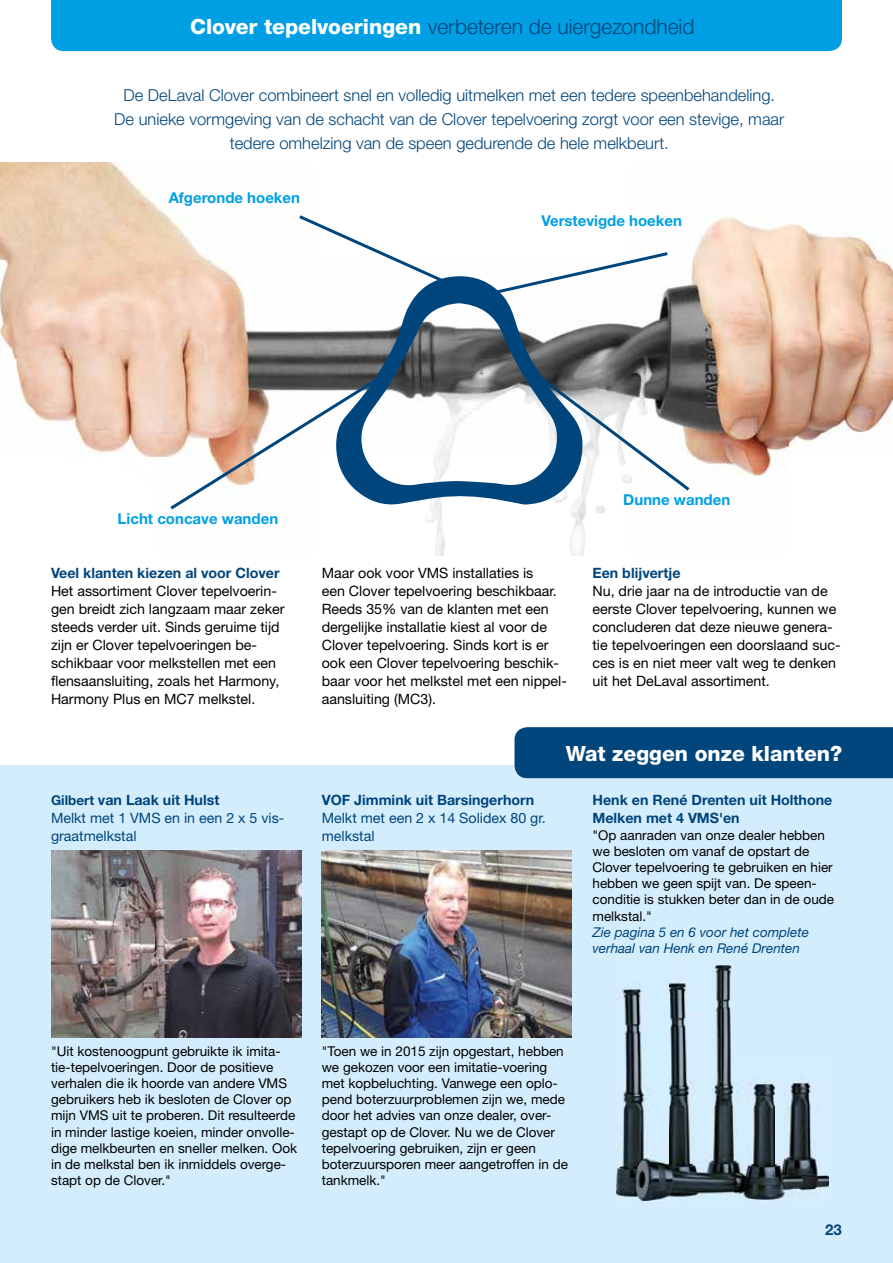
<style>
.page{position:relative;width:893px;height:1263px;background:#fff}
.page>*{position:absolute;margin:0;border:0;box-sizing:border-box;transform-origin:0 0}
.t1{font:300 21px "Helvetica Neue LT Std";color:#00457c}
.t2{font:800 21px "Helvetica Neue LT Std";color:#fff}
.t3{font:300 16.5px/24px "Helvetica Neue LT Std";color:#00457c;text-align:center}
.t4{font:700 15px "Helvetica Neue LT Std";color:#009fe3}
.t5{font:700 15px "Helvetica Neue LT Std";color:#00457c}
.t6{font:14.25px/18px "Helvetica Neue LT Std";color:#000}
.t7{font:700 14.25px/18px "Helvetica Neue LT Std";color:#00457c}
.t8{font:14.25px/18px "Helvetica Neue LT Std";color:#00457c}
.t9{font:13.5px/16.2px "Helvetica Neue LT Std";color:#000}
.t10{font:italic 13.5px/16.2px "Helvetica Neue LT Std";color:#00457c}
.s1{font-weight:800;color:#fff}
.s2{font-weight:700;font-size:13.5px}
.s3{font-weight:700}
</style>
<div class="page">
<div style="left:51px;top:0;width:791px;height:51px;background:#009fe3"></div>
<img style="left:0;top:163px;width:893px;height:392px">
<svg style="left:336px;top:276px;width:246px;height:228px"></svg>
<svg style="left:299px;top:215px;width:162px;height:75px"></svg>
<svg style="left:170px;top:369px;width:223px;height:140px"></svg>
<svg style="left:537px;top:375px;width:152px;height:115px"></svg>
<svg style="left:485px;top:252px;width:183px;height:44px"></svg>
<div style="left:0;top:765px;width:893px;height:498px;background:#d4edfc"></div>
<div style="left:514px;top:727px;width:379px;height:51px;background:#00457c"></div>
<img style="left:321px;top:850px;width:250px;height:187px">
<img style="left:51px;top:850px;width:250px;height:187px">
<img style="left:616px;top:966px;width:213px;height:234px">
<h1 class="t1" style="left:190px;top:14px;width:506px"><span class="s1">Clover tepelvoeringen</span> verbeteren de uiergezondheid</h1>
<p class="t3" style="left:114px;top:83px;width:672px">De DeLaval Clover combineert snel en volledig uitmelken met een tedere speenbehandeling.<br>De unieke vormgeving van de schacht van de Clover tepelvoering zorgt voor een stevige, maar tedere omhelzing van de speen gedurende de hele melkbeurt.</p>
<p class="t4" style="left:169px;top:189px;width:133px">Afgeronde hoeken</p>
<p class="t4" style="left:541px;top:211px;width:142px">Verstevigde hoeken</p>
<p class="t4" style="left:118px;top:509px;width:162px">Licht concave wanden</p>
<p class="t7" style="left:51px;top:563px;width:230px">Veel klanten kiezen al voor Clover</p>
<p class="t6" style="left:51px;top:581px;width:235px">Het assortiment Clover tepelvoerin&shy;gen breidt zich langzaam maar zeker steeds verder uit. Sinds geruime tijd zijn er Clover tepelvoeringen be&shy;schikbaar voor melkstellen met een flensaansluiting, zoals het Harmony, Harmony Plus en MC7 melkstel.</p>
<p class="t8" style="left:51px;top:791px;width:235px"><span class="s2">Gilbert</span> <span class="s3">van Laak uit Hulst<br></span>Melkt met 1 VMS en in een 2 x 5 vis&shy;graatmelkstal</p>
<p class="t4" style="left:623px;top:491px;width:108px">Dunne wanden</p>
<p class="t6" style="left:322px;top:563px;width:247px">Maar ook voor VMS installaties is<br>een Clover tepelvoering beschikbaar.<br>Reeds 35% van de klanten met een dergelijke installatie kiest al voor de Clover tepelvoering. Sinds kort is er ook een Clover tepelvoering beschik&shy;baar voor het melkstel met een nippel&shy;aansluiting (MC3).</p>
<p class="t7" style="left:592px;top:563px;width:90px">Een blijvertje</p>
<p class="t6" style="left:592px;top:581px;width:250px">Nu, drie jaar na de introductie van de eerste Clover tepelvoering, kunnen we concluderen dat deze nieuwe genera&shy;tie tepelvoeringen een doorslaand suc&shy;ces is en niet meer valt weg te denken uit het DeLaval assortiment.</p>
<p class="t7" style="left:322px;top:791px;width:214px">VOF Jimmink uit Barsingerhorn</p>
<p class="t8" style="left:322px;top:809px;width:226px">Melkt met een 2 x 14 Solidex 80 gr. melkstal</p>
<h1 class="t2" style="left:566px;top:741px;width:278px">Wat zeggen onze klanten?</h1>
<p class="t7" style="left:592px;top:791px;width:241px">Henk en René Drenten uit Holthone<br>Melken met 4 VMS'en</p>
<p class="t9" style="left:592px;top:826px;width:243px">"Op aanraden van onze dealer hebben we besloten om vanaf de opstart de<br>Clover tepelvoering te gebruiken en hier hebben we geen spijt van. De speen&shy;conditie is stukken beter dan in de oude melkstal."</p>
<p class="t10" style="left:592px;top:924px;width:218px">Zie pagina 5 en 6 voor het complete verhaal van Henk en René Drenten</p>
<p class="t9" style="left:51px;top:1042px;width:248px">"Uit kostenoogpunt gebruikte ik imita&shy;tie-tepelvoeringen. Door de positieve verhalen die ik hoorde van andere VMS gebruikers heb ik besloten de Clover op mijn VMS uit te proberen. Dit resulteerde in minder lastige koeien, minder onvolle&shy;dige melkbeurten en sneller melken. Ook in de melkstal ben ik inmiddels overge&shy;stapt op de Clover."</p>
<p class="t9" style="left:322px;top:1042px;width:248px">"Toen we in 2015 zijn opgestart, hebben we gekozen voor een imitatie-voering met kopbeluchting. Vanwege een oplo&shy;pend boterzuurproblemen zijn we, mede door het advies van onze dealer, over&shy;gestapt op de Clover. Nu we de Clover tepelvoering gebruiken, zijn er geen boterzuursporen meer aangetroffen in de tankmelk."</p>
<p class="t5" style="left:825px;top:1221px;width:18px">23</p>
</div>
